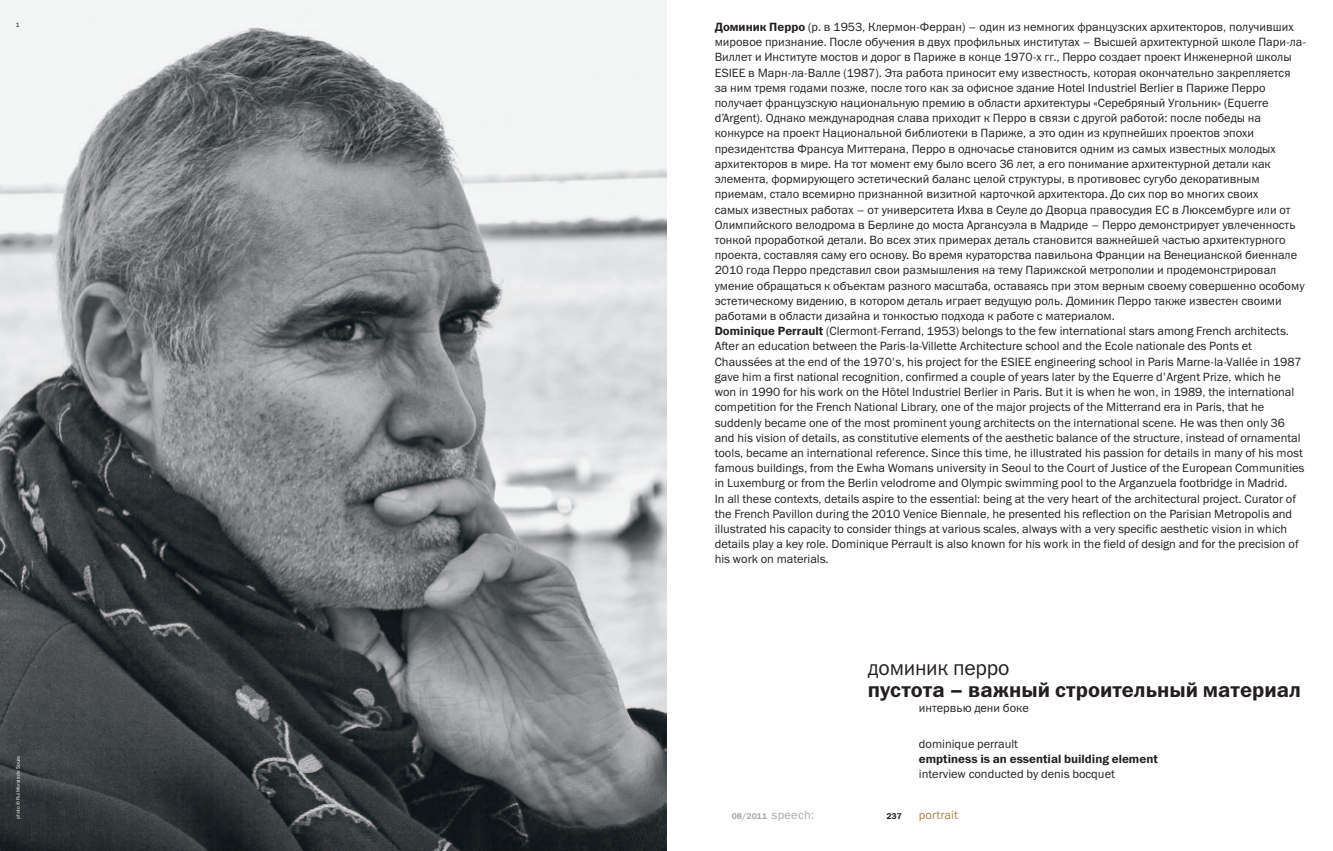
<style>
.page{position:relative;width:1333px;height:851px;background:#fff}
.page>*{position:absolute;margin:0;border:0;box-sizing:border-box;transform-origin:0 0}
.t1{font:21px "Franklin Gothic Demi ITC";color:#231f20}
.t2{font:21px "Franklin Gothic Book ITC";letter-spacing:-.01em;color:#231f20}
.t3{font:12px/15.2px "Franklin Gothic Book ITC";color:#231f20}
.t4{font:12px "Franklin Gothic Demi ITC";color:#231f20}
.t5{font:12px "Franklin Gothic Book ITC";letter-spacing:.01em;color:#ac8050}
.t6{font:8.5px "Franklin Gothic Demi ITC";color:#a8a9ad}
.t7{font:8.5px "Franklin Gothic Demi ITC";color:#231f20}
.t8{font:6.5px "Franklin Gothic Book ITC";color:#231f20}
.t9{font:5px "Franklin Gothic Book ITC";color:#fff}
.s1{font-family:"Franklin Gothic Demi ITC"}
.s2{font-family:"Franklin Gothic Book ITC";font-size:12px}
</style>
<div class="page">
<img style="left:0;top:0;width:666px;height:850px">
<p class="t8" style="left:16px;top:21px;width:5px">1</p>
<p class="t9" style="left:15px;top:818px;width:65px;rotate:-90deg">photo © Rui Morais de Souza</p>
<p class="t3" style="left:714px;top:19px;width:593px"><span class="s1">Доминик Перро</span> (р. в 1953, Клермон-Ферран) – один из немногих французских архитекторов, получивших мировое признание. После обучения в двух профильных институтах – Высшей архитектурной школе Пари-ла-Виллет и Институте мостов и дорог в Париже в конце 1970-х гг., Перро создает проект Инженерной школы ESIEE в Марн-ла-Валле (1987). Эта работа приносит ему известность, которая окончательно закрепляется<br>за ним тремя годами позже, после того как за офисное здание Hotel Industriel Berlier в Париже Перро получает французскую национальную премию в области архитектуры «Серебряный Угольник» (Equerre d’Argent). Однако международная слава приходит к Перро в связи с другой работой: после победы на конкурсе на проект Национальной библиотеки в Париже, а это один из крупнейших проектов эпохи президентства Франсуа Миттерана, Перро в одночасье становится одним из самых известных молодых архитекторов в мире. На тот момент ему было всего 36 лет, а его понимание архитектурной детали как элемента, формирующего эстетический баланс целой структуры, в противовес сугубо декоративным приемам, стало всемирно признанной визитной карточкой архитектора. До сих пор во многих своих<br>самых известных работах – от университета Ихва в Сеуле до Дворца правосудия ЕС в Люксембурге или от Олимпийского велодрома в Берлине до моста Аргансуэла в Мадриде – Перро демонстрирует увлеченность тонкой проработкой детали. Во всех этих примерах деталь становится важнейшей частью архитектурного проекта, составляя саму его основу. Во время кураторства павильона Франции на Венецианской биеннале 2010 года Перро представил свои размышления на тему Парижской метрополии и продемонстрировал умение обращаться к объектам разного масштаба, оставаясь при этом верным своему совершенно особому эстетическому видению, в котором деталь играет ведущую роль. Доминик Перро также известен своими работами в области дизайна и тонкостью подхода к работе с материалом.<br><span class="s1">Dominique Perrault</span> (Clermont-Ferrand, 1953) belongs to the few international stars among French architects.<br>After an education between the Paris-la-Villette Architecture school and the Ecole nationale des Ponts et Chaussées at the end of the 1970's, his project for the ESIEE engineering school in Paris Marne-la-Vallée in 1987 gave him a first national recognition, confirmed a couple of years later by the Equerre d'Argent Prize, which he<br>won in 1990 for his work on the Hôtel Industriel Berlier in Paris. But it is when he won, in 1989, the international competition for the French National Library, one of the major projects of the Mitterrand era in Paris, that he suddenly became one of the most prominent young architects on the international scene. He was then only 36 and his vision of details, as constitutive elements of the aesthetic balance of the structure, instead of ornamental tools, became an international reference. Since this time, he illustrated his passion for details in many of his most famous buildings, from the Ewha Womans university in Seoul to the Court of Justice of the European Communities in Luxemburg or from the Berlin velodrome and Olympic swimming pool to the Arganzuela footbridge in Madrid.<br>In all these contexts, details aspire to the essential: being at the very heart of the architectural project. Curator of the French Pavillon during the 2010 Venice Biennale, he presented his reflection on the Parisian Metropolis and illustrated his capacity to consider things at various scales, always with a very specific aesthetic vision in which details play a key role. Dominique Perrault is also known for his work in the field of design and for the precision of his work on materials.</p>
<p class="t6" style="left:731px;top:810px;width:84px">08/2011 <span class="s2">speech:</span></p>
<h1 class="t2" style="left:867px;top:654px;width:143px">доминик перро</h1>
<h1 class="t1" style="left:867px;top:677px;width:434px">пустота – важный строительный материал</h1>
<p class="t3" style="left:918px;top:700px;width:111px">интервью дени боке</p>
<p class="t3" style="left:918px;top:736px;width:101px">dominique perrault</p>
<p class="t4" style="left:918px;top:751px;width:240px">emptiness is an essential building element</p>
<p class="t3" style="left:918px;top:766px;width:197px">interview conducted by denis bocquet</p>
<p class="t7" style="left:886px;top:810px;width:17px">237</p>
<p class="t5" style="left:918px;top:807px;width:41px">portrait</p>
</div>
